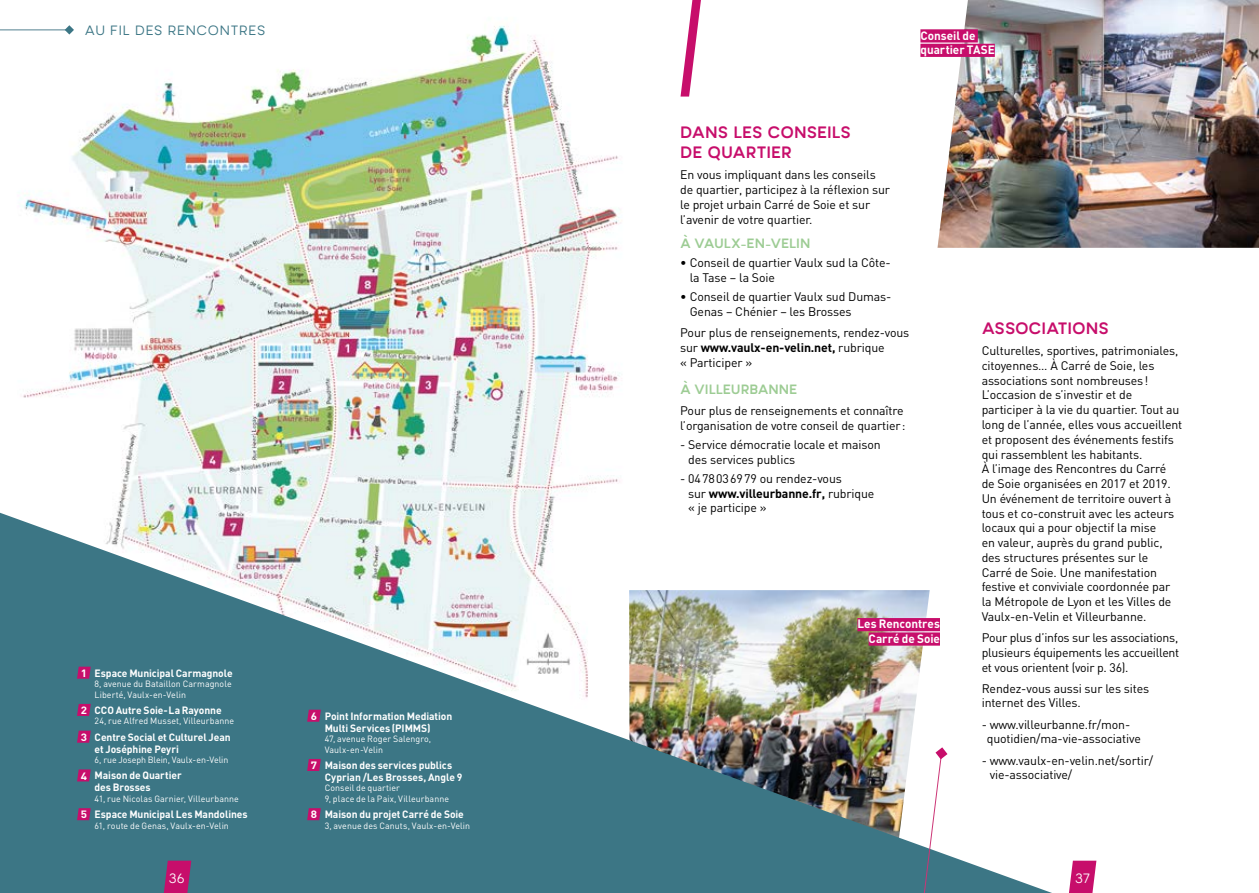
<style>
.page{position:relative;width:1259px;height:893px;background:#fff}
.page>*{position:absolute;margin:0;border:0;box-sizing:border-box;transform-origin:0 0}
.t1{font:700 16.5px/19.8px "Minimo";color:#c70e6b}
.t2{font:700 13.5px "Minimo";letter-spacing:-.01em;color:#9dcc94}
.t3{font:13.5px "Minimo";letter-spacing:.055em;color:#3c7685}
.t4{font:13.5px "Minimo";color:#fff}
.t5{font:12.3px/14.7px "DIN";letter-spacing:-.01em;color:#000}
.t6{font:700 12px/14.4px "DIN";letter-spacing:-.005em;color:#fff;text-align:right}
.t7{font:700 10.5px/12px "DIN";letter-spacing:-.01em;color:#fff;scale:1.1 1}
.t8{font:9px/10.5px "DIN";letter-spacing:.005em;color:#fff}
.s1{font-weight:700}
</style>
<div class="page">
<img style="left:0;top:25px;width:621px;height:488px">
<svg style="left:0;top:513px;width:1052px;height:380px;fill:#3c7685"></svg>
<svg style="left:915px;top:747px;width:32px;height:146px"></svg>
<svg style="left:77px;top:667px;width:14px;height:12px"></svg>
<svg style="left:77px;top:704px;width:14px;height:12px"></svg>
<svg style="left:77px;top:731px;width:14px;height:12px"></svg>
<svg style="left:77px;top:769px;width:14px;height:12px"></svg>
<svg style="left:77px;top:808px;width:14px;height:12px"></svg>
<svg style="left:307px;top:710px;width:14px;height:12px"></svg>
<svg style="left:307px;top:759px;width:14px;height:12px"></svg>
<svg style="left:307px;top:808px;width:14px;height:12px"></svg>
<hr style="left:0;top:30px;width:69px;height:1px;background:#52818f">
<svg style="left:65px;top:25px;width:9px;height:10px"></svg>
<img style="left:937px;top:0;width:322px;height:248px">
<div style="left:920px;top:29px;width:58px;height:14px;background:#c70e6b"></div>
<div style="left:920px;top:44px;width:75px;height:13px;background:#c70e6b"></div>
<svg style="left:164px;top:861px;width:27px;height:32px"></svg>
<svg style="left:1069px;top:861px;width:27px;height:32px"></svg>
<svg style="left:680px;top:0;width:21px;height:97px"></svg>
<p class="t3" style="left:85px;top:22px;width:182px">AU FIL DES RENCONTRES</p>
<p class="t7" style="left:81px;top:666px;width:140px">1 Espace Municipal Carmagnole</p>
<p class="t8" style="left:95px;top:678px;width:139px">8, avenue du Bataillon Carmagnole<br>Liberté, Vaulx-en-Velin</p>
<p class="t7" style="left:81px;top:704px;width:130px">2 CCO Autre Soie-La Rayonne</p>
<p class="t8" style="left:95px;top:716px;width:141px">24, rue Alfred Musset, Villeurbanne</p>
<p class="t7" style="left:95px;top:730px;width:125px;text-indent:-14px">3 Centre Social et Culturel Jean et Joséphine Peyri</p>
<p class="t8" style="left:95px;top:754px;width:135px">6, rue Joseph Blein, Vaulx-en-Velin</p>
<p class="t7" style="left:95px;top:769px;width:81px;text-indent:-14px">4 Maison de Quartier des Brosses</p>
<p class="t8" style="left:95px;top:793px;width:146px">41, rue Nicolas Garnier, Villeurbanne</p>
<p class="t7" style="left:81px;top:808px;width:153px">5 Espace Municipal Les Mandolines</p>
<p class="t8" style="left:95px;top:820px;width:136px">61, route de Genas, Vaulx-en-Velin</p>
<p class="t7" style="left:325px;top:709px;width:117px;text-indent:-14px">6 Point Information Mediation<br>Multi Services (PIMMS)</p>
<p class="t8" style="left:325px;top:733px;width:108px">47, avenue Roger Salengro,<br>Vaulx-en-Velin</p>
<p class="t7" style="left:325px;top:759px;width:127px;text-indent:-14px">7 Maison des services publics<br>Cyprian /Les Brosses, Angle 9</p>
<p class="t8" style="left:325px;top:783px;width:126px">Conseil de quartier<br>9, place de la Paix, Villeurbanne</p>
<p class="t7" style="left:311px;top:808px;width:141px">8 Maison du projet Carré de Soie</p>
<p class="t8" style="left:325px;top:820px;width:147px">3, avenue des Canuts, Vaulx-en-Velin</p>
<p class="t6" style="left:920px;top:28px;width:76px;text-align:left">Conseil de quartier TASE</p>
<h1 class="t1" style="left:680px;top:123px;width:172px">DANS LES CONSEILS<br>DE QUARTIER</h1>
<p class="t5" style="left:680px;top:167px;width:211px">En vous impliquant dans les conseils de quartier, participez à la réflexion sur le projet urbain Carré de Soie et sur l’avenir de votre quartier.</p>
<p class="t2" style="left:680px;top:234px;width:132px">À VAULX-EN-VELIN</p>
<p class="t5" style="left:690px;top:255px;width:202px;text-indent:-10px">• Conseil de quartier Vaulx sud la Côte&shy;la Tase – la Soie</p>
<p class="t5" style="left:690px;top:289px;width:203px;text-indent:-10px">• Conseil de quartier Vaulx sud Dumas-<br>Genas – Chénier – les Brosses</p>
<p class="t5" style="left:680px;top:325px;width:231px">Pour plus de renseignements, rendez-vous sur <span class="s1">www.vaulx-en-velin.net,</span> rubrique<br>« Participer »</p>
<p class="t2" style="left:680px;top:380px;width:119px">À VILLEURBANNE</p>
<p class="t5" style="left:680px;top:403px;width:227px">Pour plus de renseignements et connaître l’organisation de votre conseil de quartier:</p>
<p class="t5" style="left:688px;top:437px;width:194px;text-indent:-8px">- Service démocratie locale et maison des services publics</p>
<p class="t5" style="left:688px;top:471px;width:188px;text-indent:-8px">- 0478036979 ou rendez-vous<br>sur <span class="s1">www.villeurbanne.fr,</span> rubrique « je participe »</p>
<p class="t6" style="left:857px;top:616px;width:84px">Les Rencontres<br>Carré de Soie</p>
<h1 class="t1" style="left:981px;top:318px;width:129px">ASSOCIATIONS</h1>
<p class="t5" style="left:981px;top:343px;width:202px">Culturelles, sportives, patrimoniales, citoyennes… À Carré de Soie, les associations sont nombreuses!<br>L’occasion de s’investir et de participer à la vie du quartier. Tout au long de l’année, elles vous accueillent et proposent des événements festifs qui rassemblent les habitants.<br>À l’image des Rencontres du Carré de Soie organisées en 2017 et 2019.<br>Un événement de territoire ouvert à tous et co-construit avec les acteurs locaux qui a pour objectif la mise<br>en valeur, auprès du grand public, des structures présentes sur le<br>Carré de Soie. Une manifestation festive et conviviale coordonnée par la Métropole de Lyon et les Villes de Vaulx-en-Velin et Villeurbanne.</p>
<p class="t5" style="left:981px;top:630px;width:199px;text-align:justify">Pour plus d’infos sur les associations, plusieurs équipements les accueillent et vous orientent (voir p. 36).</p>
<p class="t5" style="left:981px;top:681px;width:169px">Rendez-vous aussi sur les sites internet des Villes.</p>
<p class="t5" style="left:986px;top:717px;width:156px;text-indent:-5px">- www.villeurbanne.fr/mon&shy;quotidien/ma-vie-associative</p>
<p class="t5" style="left:989px;top:752px;width:165px;text-indent:-8px">- www.vaulx-en-velin.net/sortir/ vie-associative/</p>
<p class="t4" style="left:169px;top:870px;width:17px">36</p>
<p class="t4" style="left:1075px;top:870px;width:16px">37</p>
</div>
